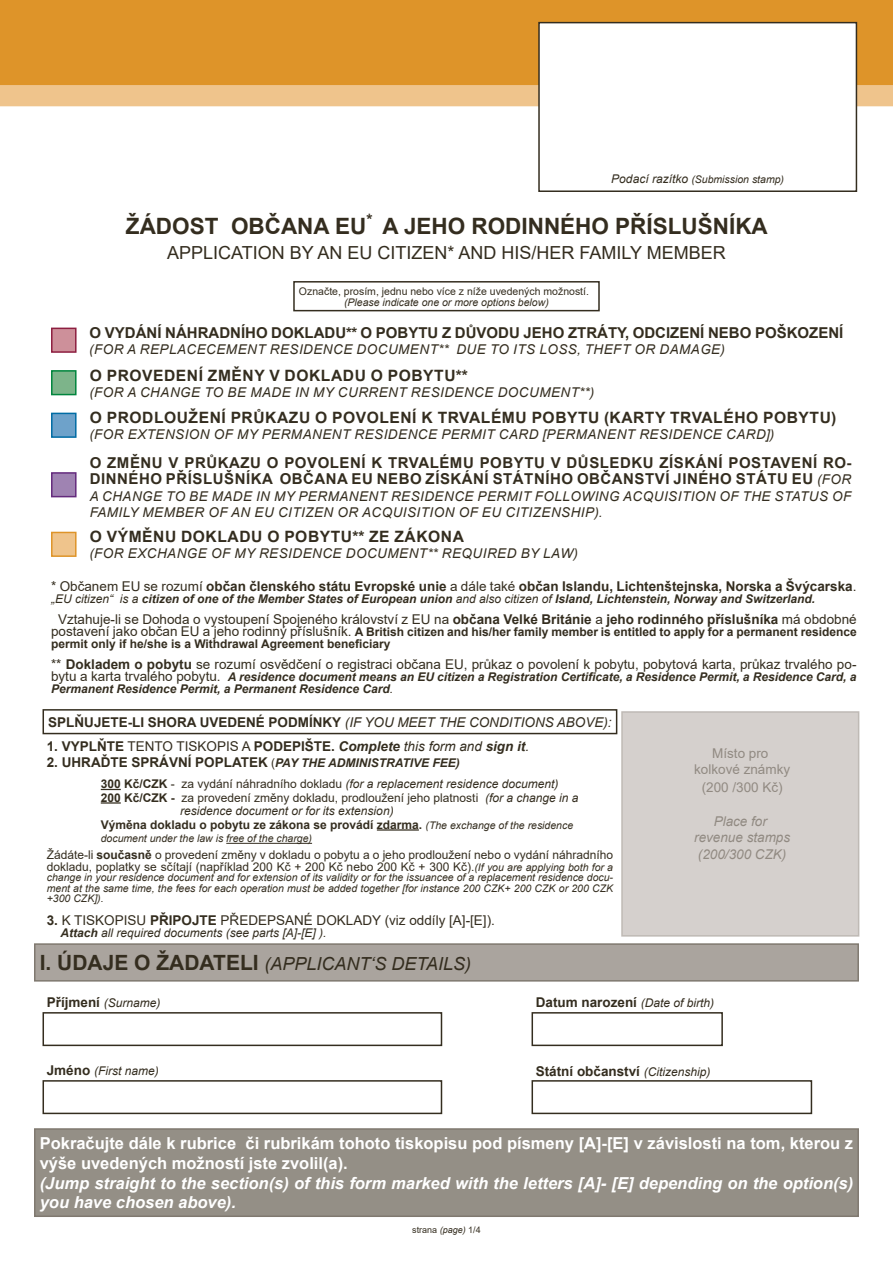
<style>
.page{position:relative;width:893px;height:1263px;background:#fff}
.page>*{position:absolute;margin:0;border:0;box-sizing:border-box;transform-origin:0 0}
.t1{font:700 22.5px "Arial";color:#342d1f}
.t2{font:18px "Arial";color:#342d1f}
.t3{font:italic 18px "Arial";color:#342d1f}
.t4{font:700 16.5px/19.8px "Arial";color:#fff}
.t5{font:italic 700 16.5px/19.8px "Arial";color:#fff}
.t6{font:700 15.6px "Arial";letter-spacing:.035em;color:#342d1f}
.t7{font:700 15px/16.5px "Arial";letter-spacing:.035em;color:#342d1f}
.t8{font:700 15px "Arial";color:#342d1f}
.t9{font:italic 13.5px/16.5px "Arial";letter-spacing:.035em;color:#342d1f}
.t10{font:700 13.5px "Arial";color:#342d1f}
.t11{font:13.5px "Arial";color:#342d1f}
.t12{font:italic 13.5px/16.2px "Arial";color:#918a82;text-align:center}
.t13{font:13.5px/16.2px "Arial";color:#918a82;text-align:center}
.t14{font:italic 700 12px/12px "Arial";color:#342d1f}
.t15{font:12px/12px "Arial";color:#342d1f}
.t16{font:700 12px/12px "Arial";color:#342d1f}
.t17{font:italic 12px "Arial";color:#342d1f}
.t18{font:italic 10.5px/10.5px "Arial";color:#342d1f;text-align:justify}
.t19{font:10.5px "Arial";color:#342d1f}
.t20{font:9px "Arial";color:#342d1f}
.s1{font-size:12px}
.s2{font-weight:400;font-style:italic;font-size:13.5px}
.s3{font-weight:400}
.s4{font-weight:700}
.s5{font-weight:400;font-size:13.5px}
.s6{font-weight:400;font-style:normal;font-size:13.5px}
.s7{font-weight:400;font-style:italic}
.s8{font-style:italic}
.s9{font-weight:400;font-size:12px}
.s10{font-style:italic;font-size:12px}
.s11{font-weight:700;font-style:normal}
.s12{font-style:normal}
.s13{font-weight:400;font-style:italic;font-size:10.5px}
.s14{font-style:italic;font-size:10.5px}
.s15{font-weight:700;font-style:normal;font-size:21px}
.s16{font-weight:700;font-style:normal;font-size:13.5px}
.s17{font-weight:400;font-style:italic;font-size:12px}
</style>
<div class="page">
<div style="left:1px;top:85px;width:891px;height:21px;background:#efc48c"></div>
<div style="left:35px;top:944px;width:823px;height:37px;background:#aaa49e"></div>
<div style="left:34px;top:943px;width:825px;height:38px;border:2px solid #807970"></div>
<div style="left:43px;top:1012px;width:399px;height:34px;border:2px solid #342d1f"></div>
<div style="left:43px;top:1080px;width:399px;height:34px;border:2px solid #342d1f"></div>
<div style="left:531px;top:1012px;width:192px;height:34px;border:2px solid #342d1f"></div>
<div style="left:531px;top:1080px;width:281px;height:34px;border:2px solid #342d1f"></div>
<div style="left:1px;top:1px;width:891px;height:83px;background:#de9429"></div>
<div style="left:0;top:0;width:893px;height:85px;border:2px solid #de9429"></div>
<svg style="left:101px;top:789px;width:20px;height:1px"></svg>
<hr style="left:101px;top:802px;width:20px;height:2px;background:#342d1f">
<hr style="left:377px;top:829px;width:42px;height:2px;background:#342d1f">
<hr style="left:226px;top:843px;width:86px;height:1px;background:#342d1f">
<div style="left:43px;top:709px;width:574px;height:25px;border:2px solid #342d1f"></div>
<div style="left:622px;top:712px;width:237px;height:224px;background:#d5d0cd"></div>
<div style="left:621px;top:711px;width:238px;height:225px;border:2px solid #bfbab5"></div>
<div style="left:51px;top:328px;width:26px;height:25px;background:#cd909a;border:2px solid #8d1e40"></div>
<div style="left:538px;top:22px;width:319px;height:170px;background:#fff;border:2px solid #342d1f"></div>
<div style="left:51px;top:370px;width:26px;height:25px;background:#7db48a;border:2px solid #00853d"></div>
<div style="left:293px;top:281px;width:307px;height:30px;border:2px solid #342d1f"></div>
<div style="left:51px;top:413px;width:26px;height:25px;background:#6ea2ca;border:2px solid #006ca4"></div>
<div style="left:51px;top:472px;width:26px;height:25px;background:#9f83b2;border:2px solid #642a7d"></div>
<div style="left:51px;top:532px;width:26px;height:25px;background:#efc48c;border:2px solid #de9429"></div>
<div style="left:35px;top:1129px;width:823px;height:87px;background:#948f86"></div>
<div style="left:34px;top:1128px;width:825px;height:89px;border:2px solid #807970"></div>
<p class="t18" style="left:611px;top:174px;width:174px"><span class="s1">Podací razítko</span> (Submission stamp)</p>
<h1 class="t1" style="left:126px;top:210px;width:643px">ŽÁDOST OBČANA EU<sup>*</sup> A JEHO RODINNÉHO PŘÍSLUŠNÍKA</h1>
<h2 class="t2" style="left:167px;top:240px;width:560px">APPLICATION BY AN EU CITIZEN* AND HIS/HER FAMILY MEMBER</h2>
<p class="t19" style="left:299px;top:284px;width:292px">Označte, prosím, jednu nebo více z níže uvedených možností.</p>
<p class="t18" style="left:344px;top:297px;width:206px">(Please indicate one or more options below)</p>
<p class="t8" style="left:90px;top:322px;width:755px">O VYDÁNÍ NÁHRADNÍHO DOKLADU** O POBYTU Z DŮVODU JEHO ZTRÁTY, ODCIZENÍ NEBO POŠKOZENÍ</p>
<p class="t9" style="left:89px;top:341px;width:637px">(FOR A REPLACECEMENT RESIDENCE DOCUMENT** DUE TO ITS LOSS, THEFT OR DAMAGE)</p>
<p class="t6" style="left:90px;top:364px;width:380px">O PROVEDENÍ ZMĚNY V DOKLADU O POBYTU**</p>
<p class="t9" style="left:89px;top:384px;width:506px">(FOR A CHANGE TO BE MADE IN MY CURRENT RESIDENCE DOCUMENT**)</p>
<p class="t6" style="left:90px;top:406px;width:748px">O PRODLOUŽENÍ PRŮKAZU O POVOLENÍ K TRVALÉMU POBYTU (KARTY TRVALÉHO POBYTU)</p>
<p class="t9" style="left:89px;top:426px;width:686px">(FOR EXTENSION OF MY PERMANENT RESIDENCE PERMIT CARD [PERMANENT RESIDENCE CARD])</p>
<p class="t7" style="left:90px;top:454px;width:763px">O ZMĚNU V PRŮKAZU O POVOLENÍ K TRVALÉMU POBYTU V DŮSLEDKU ZÍSKÁNÍ POSTAVENÍ RO-<br>DINNÉHO PŘÍSLUŠNÍKA OBČANA EU NEBO ZÍSKÁNÍ STÁTNÍHO OBČANSTVÍ JINÉHO STÁTU EU <span class="s2">(FOR</span></p>
<p class="t9" style="left:90px;top:488px;width:763px">A CHANGE TO BE MADE IN MY PERMANENT RESIDENCE PERMIT FOLLOWING ACQUISITION OF THE STATUS OF<br>FAMILY MEMBER OF AN EU CITIZEN OR ACQUISITION OF EU CITIZENSHIP).</p>
<p class="t6" style="left:90px;top:525px;width:376px">O VÝMĚNU DOKLADU O POBYTU** ZE ZÁKONA</p>
<p class="t9" style="left:89px;top:545px;width:490px">(FOR EXCHANGE OF MY RESIDENCE DOCUMENT** REQUIRED BY LAW)</p>
<p class="t10" style="left:51px;top:576px;width:807px"><span class="s3">* Občanem EU se rozumí</span> občan členského státu Evropské unie <span class="s3">a dále také</span> občan Islandu, Lichtenštejnska, Norska a Švýcarska<span class="s3">.</span></p>
<p class="t14" style="left:51px;top:593px;width:766px"><span class="s3">„EU citizen“ is a</span> citizen of one of the Member States of European union <span class="s3">and also citizen of</span> Island, Lichtenstein, Norway and Switzerland.</p>
<p class="t11" style="left:58px;top:610px;width:800px">Vztahuje-li se Dohoda o vystoupení Spojeného království z EU na <span class="s4">občana Velké Británie</span> a <span class="s4">jeho rodinného příslušníka</span> má obdobné</p>
<p class="t16" style="left:51px;top:626px;width:807px"><span class="s5">postavení jako občan EU a jeho rodinný příslušník.</span> A British citizen and his/her family member is entitled to apply for a permanent residence permit only if he/she is a Withdrawal Agreement beneficiary</p>
<p class="t11" style="left:51px;top:655px;width:807px">** <span class="s4">Dokladem o pobytu</span> se rozumí osvědčení o registraci občana EU, průkaz o povolení k pobytu, pobytová karta, průkaz trvalého po-</p>
<p class="t14" style="left:51px;top:671px;width:807px"><span class="s6">bytu a karta trvalého pobytu.</span> A residence document means an EU citizen a Registration Certificate, a Residence Permit, a Residence Card, a<br>Permanent Residence Permit, a Permanent Residence Card<span class="s3">.</span></p>
<p class="t10" style="left:48px;top:712px;width:565px">SPLŇUJETE-LI SHORA UVEDENÉ PODMÍNKY <span class="s7">(IF YOU MEET THE CONDITIONS ABOVE):</span></p>
<p class="t10" style="left:47px;top:736px;width:484px">1. VYPLŇTE <span class="s3">TENTO TISKOPIS A</span> PODEPIŠTE. <span class="s8">Complete</span> <span class="s7">this form and</span> <span class="s8">sign it</span><span class="s7">.</span></p>
<p class="t10" style="left:47px;top:753px;width:415px">2. UHRAĎTE SPRÁVNÍ POPLATEK <span class="s9">(</span><span class="s10">PAY THE ADMINISTRATIVE FEE)</span></p>
<p class="t17" style="left:101px;top:776px;width:459px"><span class="s11">300 Kč/CZK</span> <span class="s12">- za vydání náhradního dokladu</span> (for a replacement residence document)</p>
<p class="t15" style="left:101px;top:791px;width:479px"><span class="s4">200 Kč/CZK -</span> za provedení změny dokladu, prodloužení jeho platnosti <span class="s8">(for a change in a</span></p>
<p class="t17" style="left:180px;top:803px;width:215px">residence document or for its extension)</p>
<p class="t16" style="left:101px;top:819px;width:474px">Výměna dokladu o pobytu ze zákona se provádí zdarma. <span class="s13">(The exchange of the residence</span></p>
<p class="t18" style="left:101px;top:833px;width:213px">document under the law is free of the charge)</p>
<p class="t15" style="left:47px;top:848px;width:568px">Žádáte-li <span class="s4">současně</span> o provedení změny v dokladu o pobytu a o jeho prodloužení nebo o vydání náhradního dokladu, poplatky se sčítají (například 200 Kč + 200 Kč nebo 200 Kč + 300 Kč).<span class="s14">(If you are applying both for a</span></p>
<p class="t18" style="left:47px;top:872px;width:568px">change in your residence document and for extension of its validity or for the issuancee of a replacement residence docu&shy;ment at the same time, the fees for each operation must be added together [for instance 200 CZK+ 200 CZK or 200 CZK +300 CZK]).</p>
<p class="t11" style="left:47px;top:911px;width:450px"><span class="s4">3.</span> K TISKOPISU <span class="s4">PŘIPOJTE</span> PŘEDEPSANÉ DOKLADY (viz oddíly [A]-[E]).</p>
<p class="t17" style="left:60px;top:925px;width:268px"><span class="s4">Attach</span> all required documents (see parts [A]-[E] ).</p>
<p class="t13" style="left:694px;top:745px;width:98px">Místo pro kolkové známky</p>
<p class="t13" style="left:702px;top:779px;width:83px">(200 /300 Kč)</p>
<p class="t12" style="left:694px;top:814px;width:98px">Place for revenue stamps (200/300 CZK)</p>
<h2 class="t3" style="left:40px;top:952px;width:433px"><span class="s15">I. ÚDAJE O ŽADATELI</span> (APPLICANT‘S DETAILS)</h2>
<p class="t17" style="left:47px;top:995px;width:115px"><span class="s16">Příjmení</span> (Surname)</p>
<p class="t17" style="left:47px;top:1063px;width:113px"><span class="s16">Jméno</span> (First name)</p>
<p class="t10" style="left:536px;top:993px;width:180px">Datum narození <span class="s17">(Date of birth)</span></p>
<p class="t10" style="left:536px;top:1061px;width:176px">Státní občanství <span class="s17">(Citizenship)</span></p>
<p class="t4" style="left:40px;top:1133px;width:815px">Pokračujte dále k rubrice či rubrikám tohoto tiskopisu pod písmeny [A]-[E] v závislosti na tom, kterou z výše uvedených možností jste zvolil(a).</p>
<p class="t5" style="left:40px;top:1173px;width:815px">(Jump straight to the section(s) of this form marked with the letters [A]- [E] depending on the option(s) you have chosen above).</p>
<p class="t20" style="left:412px;top:1223px;width:70px">strana <span class="s8">(page)</span> 1/4</p>
</div>
